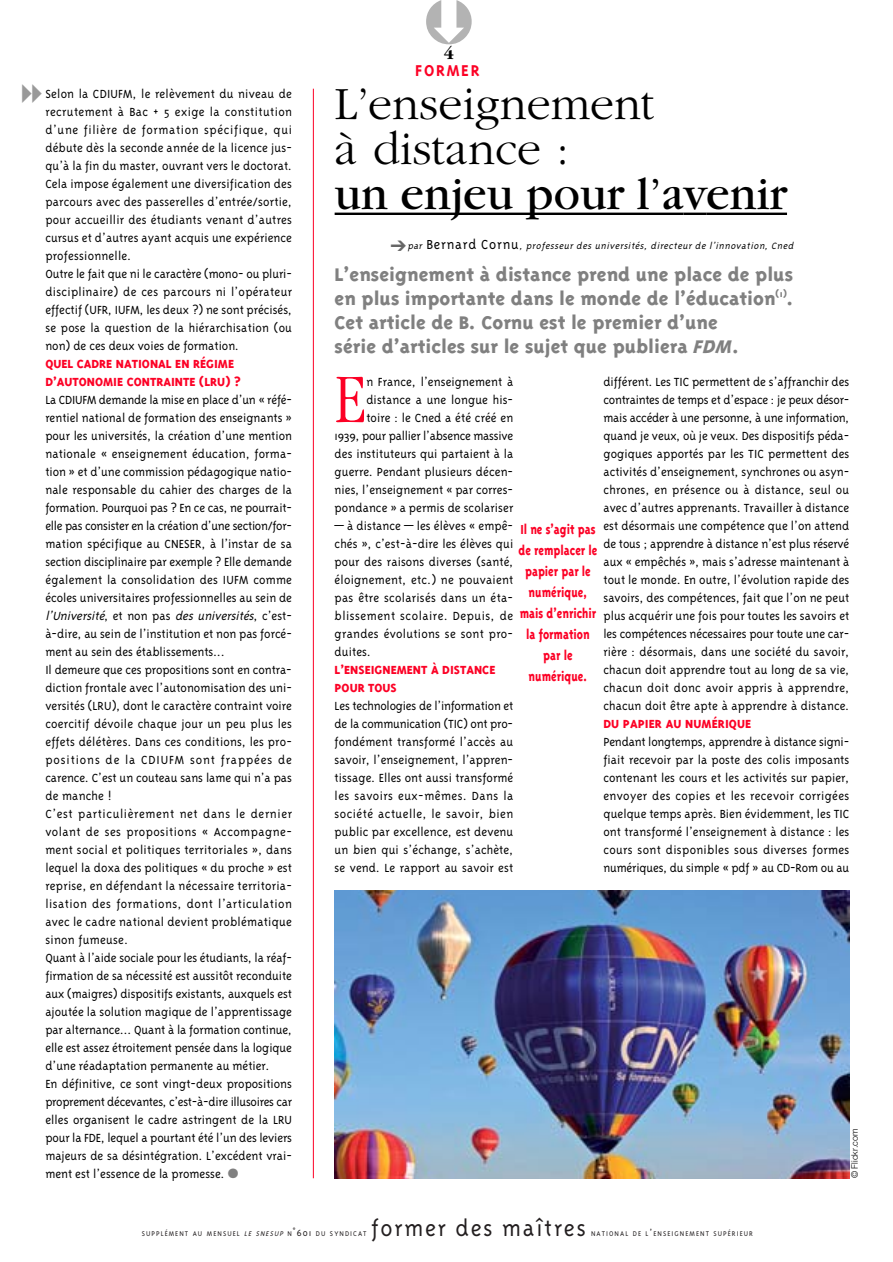
<style>
.page{position:relative;width:893px;height:1262px;background:#fff}
.page>*{position:absolute;margin:0;border:0;box-sizing:border-box;transform-origin:0 0}
.t1{font:300 condensed 71.7px "Garamond";color:#fc0125}
.t2{font:300 48px/45px "Garamond";color:#000}
.t3{font:48px "Garamond";color:#000}
.t4{font:300 25.5px "Triplex";letter-spacing:.07em;color:#231f20}
.t5{font:800 21px/24px "Triplex";color:#808080}
.t6{font:700 18px "Triplex";letter-spacing:.1em;color:#fc0125}
.t7{font:700 18px "Garamond";color:#000}
.t8{font:800 15px/21px "Triplex";color:#fc0125;text-align:center;scale:.8 1}
.t9{font:300 13.5px/18px "Triplex";letter-spacing:.005em;color:#000;text-align:justify}
.t10{font:800 13.5px/18px "Triplex";color:#fc0125}
.t11{font:italic 300 10.5px "Triplex";color:#000}
.t12{font:300 9px "Helvetica Neue";color:#000}
.t13{font:300 7.8px "Triplex";letter-spacing:.135em;color:#231f20}
.s1{font-style:italic}
.s2{color:#808080}
.s3{color:#666}
.s4{font-style:normal;font-size:15px}
.s5{font-size:10.5px}
</style>
<div class="page">
<hr style="left:334px;top:213px;width:349px;height:2px;background:#000">
<hr style="left:683px;top:213px;width:23px;height:2px;background:#000">
<hr style="left:706px;top:213px;width:81px;height:2px;background:#000">
<hr style="left:313px;top:89px;width:1px;height:1089px;background:#fc0125">
<img style="left:334px;top:890px;width:515px;height:288px">
<p class="t9" style="left:45px;top:86px;width:248px;text-align:left">Selon la CDIUFM, le relèvement du niveau de recrutement à Bac + 5 exige la constitution d’une filière de formation spécifique, qui débute dès la seconde année de la licence jus&shy;qu’à la fin du master, ouvrant vers le doctorat.<br>Cela impose également une diversification des parcours avec des passerelles d’entrée/sortie, pour accueillir des étudiants venant d’autres cursus et d’autres ayant acquis une expérience professionnelle.<br>Outre le fait que ni le caractère (mono- ou pluri&shy;disciplinaire) de ces parcours ni l’opérateur effectif (UFR, IUFM, les deux ?) ne sont précisés, se pose la question de la hiérarchisation (ou non) de ces deux voies de formation.</p>
<p class="t10" style="left:45px;top:356px;width:197px">QUEL CADRE NATIONAL EN RÉGIME<br>D’AUTONOMIE CONTRAINTE (LRU) ?</p>
<p class="t9" style="left:45px;top:392px;width:248px;text-align:left">La CDIUFM demande la mise en place d’un « réfé&shy;rentiel national de formation des enseignants » pour les universités, la création d’une mention nationale « enseignement éducation, forma&shy;tion » et d’une commission pédagogique natio&shy;nale responsable du cahier des charges de la formation. Pourquoi pas ? En ce cas, ne pourrait&shy;elle pas consister en la création d’une section/for&shy;mation spécifique au CNESER, à l’instar de sa section disciplinaire par exemple ? Elle demande également la consolidation des IUFM comme écoles universitaires professionnelles au sein de <span class="s1">l’Université</span>, e t n o n p a s <span class="s1">des universités</span>, c ’ e s t - à-dire, au sein de l’institution et non pas forcé&shy;ment au sein des établissements...<br>Il demeure que ces propositions sont en contra&shy;diction frontale avec l’autonomisation des uni&shy;versités (LRU), dont le caractère contraint voire coercitif dévoile chaque jour un peu plus les effets délétères. Dans ces conditions, les pro&shy;positions de la CDIUFM sont frappées de carence. C’est un couteau sans lame qui n’a pas de manche !<br>C’est particulièrement net dans le dernier volant de ses propositions « Accompagne&shy;ment social et politiques territoriales », dans lequel la doxa des politiques « du proche » est reprise, en défendant la nécessaire territoria&shy;lisation des formations, dont l’articulation avec le cadre national devient problématique sinon fumeuse.<br>Quant à l’aide sociale pour les étudiants, la réaf&shy;firmation de sa nécessité est aussitôt reconduite aux (maigres) dispositifs existants, auxquels est ajoutée la solution magique de l’apprentissage par alternance… Quant à la formation continue, elle est assez étroitement pensée dans la logique d’une réadaptation permanente au métier.<br>En définitive, ce sont vingt-deux propositions proprement décevantes, c’est-à-dire illusoires car elles organisent le cadre astringent de la LRU pour la FDE, lequel a pourtant été l’un des leviers majeurs de sa désintégration. L’excédent vrai&shy;ment est l’essence de la promesse. <span class="s2">●</span></p>
<h3 class="t7" style="left:444px;top:47px;width:12px">4</h3>
<h3 class="t6" style="left:415px;top:63px;width:66px">FORMER</h3>
<h2 class="t2" style="left:334px;top:85px;width:321px">L’enseignement à distance :</h2>
<h2 class="t3" style="left:334px;top:177px;width:454px">un enjeu pour l’avenir</h2>
<p class="t11" style="left:390px;top:241px;width:406px"><span class="s3">➔</span> par <span class="s4">B e r n a r d C o r n u</span> , professeur des universités, directeur de l’innovation, Cned</p>
<h3 class="t5" style="left:334px;top:264px;width:460px">L’enseignement à distance prend une place de plus en plus importante dans le monde de l’éducation<sup>(1)</sup>.<br>Cet article de B. Cornu est le premier d’une<br>série d’articles sur le sujet que publiera <span class="s1">FDM</span>.</h3>
<p class="t9" style="left:603px;top:374px;width:247px">différent. Les TIC permettent de s’affranchir des contraintes de temps et d’espace : je peux désor&shy;mais accéder à une personne, à une information, quand je veux, où je veux. Des dispositifs péda&shy;gogiques apportés par les TIC permettent des activités d’enseignement, synchrones ou asyn&shy;chrones, en présence ou à distance, seul ou avec d’autres apprenants. Travailler à distance est désormais une compétence que l’on attend de tous ; apprendre à distance n’est plus réservé aux « empêchés », mais s’adresse maintenant à tout le monde. En outre, l’évolution rapide des savoirs, des compétences, fait que l’on ne peut plus acquérir une fois pour toutes les savoirs et les compétences nécessaires pour toute une car&shy;rière : désormais, dans une société du savoir, chacun doit apprendre tout au long de sa vie, chacun doit donc avoir appris à apprendre, chacun doit être apte à apprendre à distance.</p>
<p class="t10" style="left:603px;top:716px;width:149px">DU PAPIER AU NUMÉRIQUE</p>
<p class="t9" style="left:603px;top:734px;width:247px">Pendant longtemps, apprendre à distance signi&shy;fiait recevoir par la poste des colis imposants contenant les cours et les activités sur papier, envoyer des copies et les recevoir corrigées quelque temps après. Bien évidemment, les TIC ont transformé l’enseignement à distance : les cours sont disponibles sous diverses formes numériques, du simple « pdf » au CD-Rom ou au</p>
<p class="t9" style="left:334px;top:374px;width:180px;text-align:right">n France, l’enseignement à distance a une longue his-<br>toire : le Cned a été créé en<br>1939, pour pallier l’absence massive des instituteurs qui partaient à la guerre. Pendant plusieurs décen&shy;nies, l’enseignement « par corres&shy;pondance » a permis de scolariser</p>
<p class="t9" style="left:334px;top:518px;width:180px">— à distance — les élèves « empê&shy;chés », c’est-à-dire les élèves qui pour des raisons diverses (santé, éloignement, etc.) ne pouvaient pas être scolarisés dans un éta&shy;blissement scolaire. Depuis, de grandes évolutions se sont pro&shy;duites.</p>
<p class="t10" style="left:334px;top:662px;width:162px">L’ENSEIGNEMENT À DISTANCE<br>POUR TOUS</p>
<p class="t9" style="left:334px;top:698px;width:180px">Les technologies de l’information et de la communication (TIC) ont pro&shy;fondément transformé l’accès au savoir, l’enseignement, l’appren&shy;tissage. Elles ont aussi transformé les savoirs eux-mêmes. Dans la société actuelle, le savoir, bien public par excellence, est devenu un bien qui s’échange, s’achète, se vend. Le rapport au savoir est</p>
<h1 class="t1" style="left:334px;top:371px;width:33px">E</h1>
<p class="t8" style="left:518px;top:520px;width:100px">Il ne s’agit pas de remplacer le papier par le numérique, mais d’enrichir la formation par le numérique.</p>
<p class="t12" style="left:851px;top:1178px;width:51px;rotate:-90deg">© Flickr.com</p>
<p class="t13" style="left:142px;top:1230px;width:226px">SUPPLÉMENT AU MENSUEL <span class="s1">LE SNESUP</span> N<span class="s5">˚601</span> DU SYNDICAT</p>
<h3 class="t4" style="left:371px;top:1218px;width:216px">former des maîtres</h3>
<p class="t13" style="left:591px;top:1230px;width:163px">NATIONAL DE L<span class="s5">’</span>ENSEIGNEMENT SUPÉRIEUR</p>
</div>
